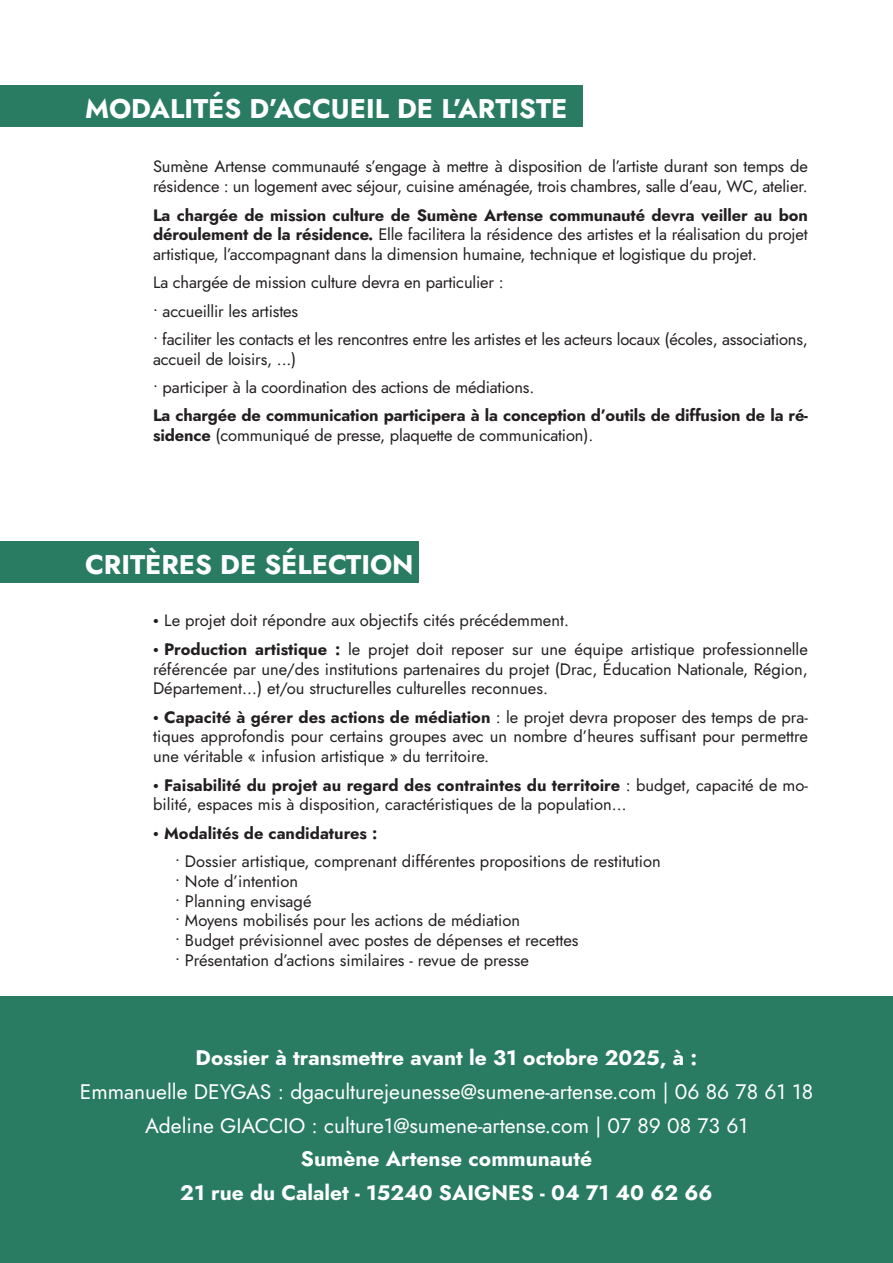
<style>
.page{position:relative;width:893px;height:1263px;background:#fff}
.page>*{position:absolute;margin:0;border:0;box-sizing:border-box;transform-origin:0 0}
.t1{font:27px "Jost";color:#fff}
.t2{font:21px "Jost";color:#fff}
.t3{font:16.5px/19.8px "Jost";letter-spacing:-.01em;color:#231f20}
.s1{font-family:"Bw Stretch";font-weight:700}
</style>
<div class="page">
<div style="left:0;top:85px;width:583px;height:41px;background:#297c61"></div>
<div style="left:0;top:541px;width:419px;height:41px;background:#297c61"></div>
<div style="left:0;top:996px;width:893px;height:267px;background:#297c61"></div>
<p class="t1" style="left:85px;top:90px;width:484px">MODALITÉS D’ACCUEIL DE L’ARTISTE</p>
<p class="t3" style="left:153px;top:157px;width:656px">Sumène Artense communauté s’engage à mettre à disposition de l’artiste durant son temps de résidence : un logement avec séjour, cuisine aménagée, trois chambres, salle d’eau, WC, atelier.</p>
<p class="t3" style="left:153px;top:205px;width:656px;text-align:justify">La chargée de mission culture de Sumène Artense communauté devra veiller au bon déroulement de la résidence. Elle facilitera la résidence des artistes et la réalisation du projet artistique, l’accompagnant dans la dimension humaine, technique et logistique du projet.</p>
<p class="t3" style="left:153px;top:273px;width:352px">La chargée de mission culture devra en particulier :</p>
<p class="t3" style="left:153px;top:301px;width:147px">• accueillir les artistes</p>
<p class="t3" style="left:153px;top:330px;width:656px">• faciliter les contacts et les rencontres entre les artistes et les acteurs locaux (écoles, associations, accueil de loisirs, ...)</p>
<p class="t3" style="left:153px;top:378px;width:383px">• participer à la coordination des actions de médiations.</p>
<p class="t3" style="left:153px;top:406px;width:656px">La chargée de communication participera à la conception d’outils de diffusion de la ré&shy;sidence (communiqué de presse, plaquette de communication).</p>
<p class="t1" style="left:85px;top:546px;width:330px">CRITÈRES DE SÉLECTION</p>
<p class="t3" style="left:153px;top:611px;width:417px"><span class="s1">•</span> Le projet doit répondre aux objectifs cités précédemment.</p>
<p class="t3" style="left:153px;top:639px;width:656px;text-align:justify"><span class="s1">•</span> Production artistique : le projet doit reposer sur une équipe artistique professionnelle référencée par une/des institutions partenaires du projet (Drac, Éducation Nationale, Région, Département…) et/ou structurelles culturelles reconnues.</p>
<p class="t3" style="left:153px;top:707px;width:656px;text-align:justify"><span class="s1">•</span> Capacité à gérer des actions de médiation : le projet devra proposer des temps de pra&shy;tiques approfondis pour certains groupes avec un nombre d’heures suffisant pour permettre une véritable « infusion artistique » du territoire.</p>
<p class="t3" style="left:153px;top:775px;width:656px"><span class="s1">•</span> Faisabilité du projet au regard des contraintes du territoire : budget, capacité de mo&shy;bilité, espaces mis à disposition, caractéristiques de la population…</p>
<p class="t3" style="left:153px;top:823px;width:226px"><span class="s1">•</span> Modalités de candidatures :</p>
<p class="t3" style="left:175px;top:851px;width:487px">• Dossier artistique, comprenant différentes propositions de restitution</p>
<p class="t3" style="left:175px;top:871px;width:125px">• Note d’intention</p>
<p class="t3" style="left:175px;top:891px;width:138px">• Planning envisagé</p>
<p class="t3" style="left:175px;top:911px;width:346px">• Moyens mobilisés pour les actions de médiation</p>
<p class="t3" style="left:175px;top:931px;width:405px">• Budget prévisionnel avec postes de dépenses et recettes</p>
<p class="t3" style="left:175px;top:950px;width:355px">• Présentation d’actions similaires - revue de presse</p>
<p class="t2" style="left:196px;top:1043px;width:503px">Dossier à transmettre avant le 31 octobre 2025, à :</p>
<p class="t2" style="left:80px;top:1077px;width:735px">Emmanuelle DEYGAS : dgaculturejeunesse@sumene-artense.com | 06 86 78 61 18</p>
<p class="t2" style="left:145px;top:1111px;width:604px">Adeline GIACCIO : culture1@sumene-artense.com | 07 89 08 73 61</p>
<p class="t2" style="left:301px;top:1145px;width:293px">Sumène Artense communauté</p>
<p class="t2" style="left:180px;top:1178px;width:534px">21 rue du Calalet - 15240 SAIGNES - 04 71 40 62 66</p>
</div>
